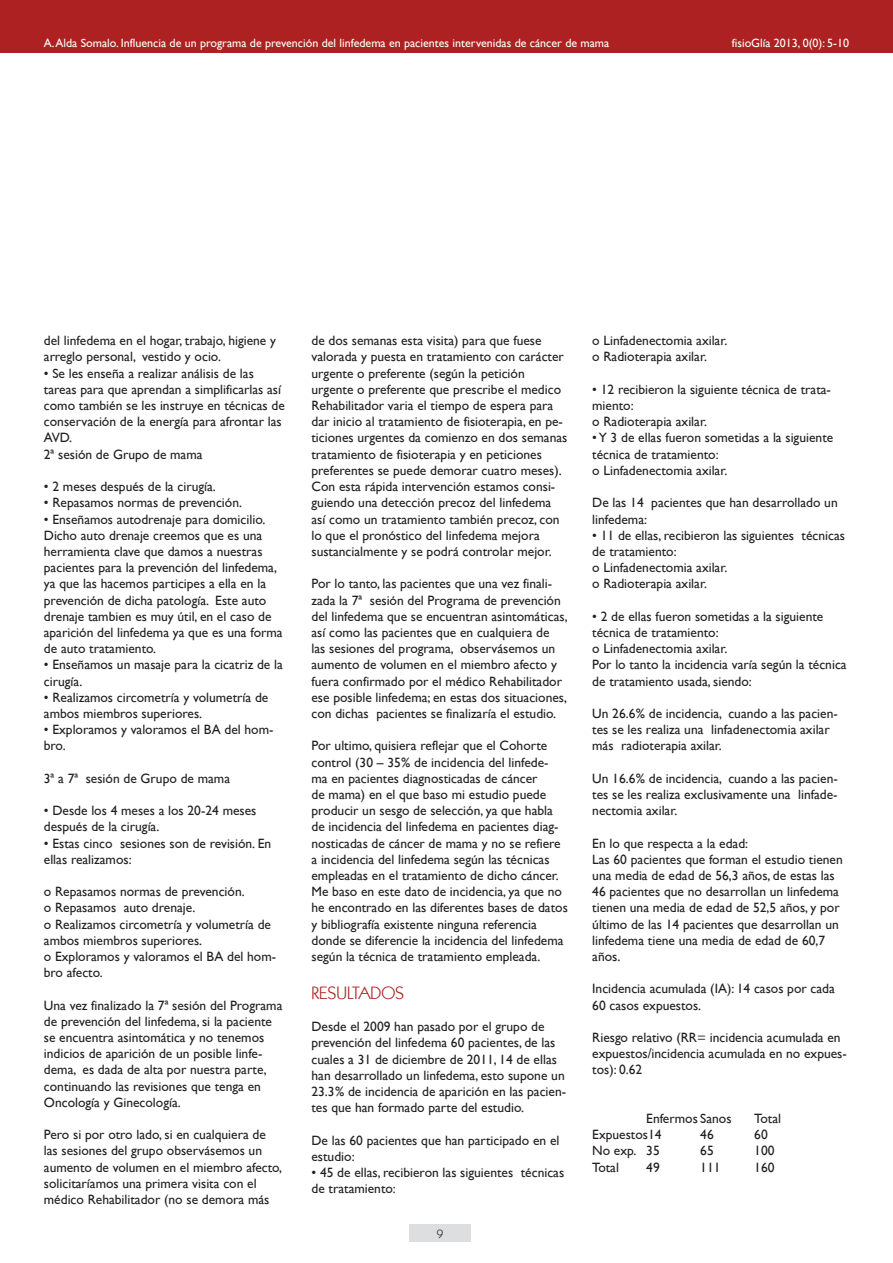
<style>
.page{position:relative;width:893px;height:1263px;background:#fff}
.page>*{position:absolute;margin:0;border:0;box-sizing:border-box;transform-origin:0 0}
.t1{font:18px "Kabel IT Cby BT";color:#ae2122}
.t2{font:13.5px/16.2px "Gill Sans";color:#231f20}
.t3{font:12px "Gill Sans";color:#fff}
.t4{font:12px "Kabel IT Cby BT";color:#231f20}
</style>
<div class="page">
<div style="left:409px;top:1224px;width:62px;height:18px;background:#dddee0"></div>
<div style="left:0;top:0;width:893px;height:53px;background:#ae2122"></div>
<p class="t3" style="left:44px;top:36px;width:567px">A. Alda Somalo. Influencia de un programa de prevención del linfedema en pacientes intervenidas de cáncer de mama</p>
<p class="t3" style="left:732px;top:36px;width:119px">fisioGlía 2013, 0(0): 5-10</p>
<p class="t2" style="left:44px;top:332px;width:234px">del linfedema en el hogar, trabajo, higiene y arreglo personal, vestido y ocio.</p>
<p class="t2" style="left:44px;top:365px;width:242px">• Se les enseña a realizar análisis de las tareas para que aprendan a simplificarlas así como también se les instruye en técnicas de conservación de la energía para afrontar las AVD.</p>
<p class="t2" style="left:44px;top:446px;width:160px">2ª sesión de Grupo de mama</p>
<p class="t2" style="left:44px;top:478px;width:173px">• 2 meses después de la cirugía.</p>
<p class="t2" style="left:44px;top:494px;width:200px">• Repasamos normas de prevención.</p>
<p class="t2" style="left:44px;top:511px;width:240px">• Enseñamos autodrenaje para domicilio.<br>Dicho auto drenaje creemos que es una herramienta clave que damos a nuestras pacientes para la prevención del linfedema, ya que las hacemos participes a ella en la prevención de dicha patología. Este auto drenaje tambien es muy útil, en el caso de aparición del linfedema ya que es una forma de auto tratamiento.</p>
<p class="t2" style="left:44px;top:656px;width:240px">• Enseñamos un masaje para la cicatriz de la cirugía.</p>
<p class="t2" style="left:44px;top:689px;width:226px">• Realizamos circometría y volumetría de ambos miembros superiores.</p>
<p class="t2" style="left:44px;top:721px;width:231px">• Exploramos y valoramos el BA del hom&shy;bro.</p>
<p class="t2" style="left:44px;top:770px;width:188px">3ª a 7ª sesión de Grupo de mama</p>
<p class="t2" style="left:44px;top:802px;width:214px">• Desde los 4 meses a los 20-24 meses después de la cirugía.</p>
<p class="t2" style="left:44px;top:835px;width:229px">• Estas cinco sesiones son de revisión. En ellas realizamos:</p>
<p class="t2" style="left:44px;top:883px;width:202px">o Repasamos normas de prevención.</p>
<p class="t2" style="left:44px;top:899px;width:153px">o Repasamos auto drenaje.</p>
<p class="t2" style="left:44px;top:916px;width:229px">o Realizamos circometría y volumetría de ambos miembros superiores.</p>
<p class="t2" style="left:44px;top:948px;width:234px">o Exploramos y valoramos el BA del hom&shy;bro afecto.</p>
<p class="t2" style="left:44px;top:997px;width:240px">Una vez finalizado la 7ª sesión del Programa de prevención del linfedema, si la paciente se encuentra asintomática y no tenemos indicios de aparición de un posible linfe&shy;dema, es dada de alta por nuestra parte, continuando las revisiones que tenga en Oncología y Ginecología.</p>
<p class="t2" style="left:44px;top:1126px;width:240px">Pero si por otro lado, si en cualquiera de las sesiones del grupo observásemos un aumento de volumen en el miembro afecto, solicitaríamos una primera visita con el médico Rehabilitador (no se demora más</p>
<p class="t2" style="left:311px;top:332px;width:257px">de dos semanas esta visita) para que fuese valorada y puesta en tratamiento con carácter urgente o preferente (según la petición urgente o preferente que prescribe el medico Rehabilitador varia el tiempo de espera para dar inicio al tratamiento de fisioterapia, en pe&shy;ticiones urgentes da comienzo en dos semanas tratamiento de fisioterapia y en peticiones preferentes se puede demorar cuatro meses).<br>Con esta rápida intervención estamos consi&shy;guiendo una detección precoz del linfedema así como un tratamiento también precoz, con lo que el pronóstico del linfedema mejora sustancialmente y se podrá controlar mejor.</p>
<p class="t2" style="left:311px;top:575px;width:258px">Por lo tanto, las pacientes que una vez finali&shy;zada la 7ª sesión del Programa de prevención del linfedema que se encuentran asintomáticas, así como las pacientes que en cualquiera de<br>las sesiones del programa, observásemos un aumento de volumen en el miembro afecto y fuera confirmado por el médico Rehabilitador ese posible linfedema; en estas dos situaciones, con dichas pacientes se finalizaría el estudio.</p>
<p class="t2" style="left:311px;top:737px;width:258px">Por ultimo, quisiera reflejar que el Cohorte control (30 – 35% de incidencia del linfede&shy;ma en pacientes diagnosticadas de cáncer<br>de mama) en el que baso mi estudio puede producir un sesgo de selección, ya que habla de incidencia del linfedema en pacientes diag&shy;nosticadas de cáncer de mama y no se refiere a incidencia del linfedema según las técnicas empleadas en el tratamiento de dicho cáncer.<br>Me baso en este dato de incidencia, ya que no he encontrado en las diferentes bases de datos y bibliografía existente ninguna referencia donde se diferencie la incidencia del linfedema según la técnica de tratamiento empleada.</p>
<p class="t1" style="left:311px;top:981px;width:94px">RESULTADOS</p>
<p class="t2" style="left:311px;top:1018px;width:256px">Desde el 2009 han pasado por el grupo de prevención del linfedema 60 pacientes, de las cuales a 31 de diciembre de 2011, 14 de ellas han desarrollado un linfedema, esto supone un 23.3% de incidencia de aparición en las pacien&shy;tes que han formado parte del estudio.</p>
<p class="t2" style="left:311px;top:1132px;width:249px">De las 60 pacientes que han participado en el estudio:</p>
<p class="t2" style="left:311px;top:1164px;width:254px">• 45 de ellas, recibieron las siguientes técnicas de tratamiento:</p>
<p class="t4" style="left:437px;top:1226px;width:8px">9</p>
<p class="t2" style="left:592px;top:332px;width:137px">o Linfadenectomia axilar.</p>
<p class="t2" style="left:592px;top:349px;width:116px">o Radioterapia axilar.</p>
<p class="t2" style="left:592px;top:381px;width:240px">• 12 recibieron la siguiente técnica de trata&shy;miento:</p>
<p class="t2" style="left:592px;top:413px;width:116px">o Radioterapia axilar.</p>
<p class="t2" style="left:592px;top:430px;width:243px">• Y 3 de ellas fueron sometidas a la siguiente técnica de tratamiento:</p>
<p class="t2" style="left:592px;top:462px;width:137px">o Linfadenectomia axilar.</p>
<p class="t2" style="left:592px;top:494px;width:247px">De las 14 pacientes que han desarrollado un linfedema:</p>
<p class="t2" style="left:592px;top:527px;width:254px">• 11 de ellas, recibieron las siguientes técnicas de tratamiento:</p>
<p class="t2" style="left:592px;top:559px;width:137px">o Linfadenectomia axilar.</p>
<p class="t2" style="left:592px;top:575px;width:116px">o Radioterapia axilar.</p>
<p class="t2" style="left:592px;top:608px;width:233px">• 2 de ellas fueron sometidas a la siguiente técnica de tratamiento:</p>
<p class="t2" style="left:592px;top:640px;width:137px">o Linfadenectomia axilar.</p>
<p class="t2" style="left:592px;top:656px;width:256px">Por lo tanto la incidencia varía según la técnica de tratamiento usada, siendo:</p>
<p class="t2" style="left:592px;top:705px;width:247px">Un 26.6% de incidencia, cuando a las pacien&shy;tes se les realiza una linfadenectomia axilar más radioterapia axilar.</p>
<p class="t2" style="left:592px;top:770px;width:247px;text-align:justify">Un 16.6% de incidencia, cuando a las pacien&shy;tes se les realiza exclusivamente una linfade&shy;nectomia axilar.</p>
<p class="t2" style="left:592px;top:835px;width:157px">En lo que respecta a la edad:</p>
<p class="t2" style="left:592px;top:851px;width:252px">Las 60 pacientes que forman el estudio tienen una media de edad de 56,3 años, de estas las 46 pacientes que no desarrollan un linfedema tienen una media de edad de 52,5 años, y por último de las 14 pacientes que desarrollan un linfedema tiene una media de edad de 60,7 años.</p>
<p class="t2" style="left:592px;top:980px;width:244px">Incidencia acumulada (IA): 14 casos por cada<br>60 casos expuestos.</p>
<p class="t2" style="left:592px;top:1029px;width:256px">Riesgo relativo (RR= incidencia acumulada en expuestos/incidencia acumulada en no expues&shy;tos): 0.62</p>
<p class="t2" style="left:646px;top:1110px;width:87px">Enfermos Sanos</p>
<p class="t2" style="left:754px;top:1110px;width:28px">Total</p>
<p class="t2" style="left:592px;top:1126px;width:71px">Expuestos14</p>
<p class="t2" style="left:700px;top:1126px;width:15px">46</p>
<p class="t2" style="left:754px;top:1126px;width:15px">60</p>
<p class="t2" style="left:592px;top:1142px;width:69px">No exp. 35</p>
<p class="t2" style="left:700px;top:1142px;width:15px">65</p>
<p class="t2" style="left:754px;top:1142px;width:22px">100</p>
<p class="t2" style="left:592px;top:1159px;width:28px">Total</p>
<p class="t2" style="left:646px;top:1159px;width:15px">49</p>
<p class="t2" style="left:700px;top:1159px;width:22px">111</p>
<p class="t2" style="left:754px;top:1159px;width:22px">160</p>
</div>
